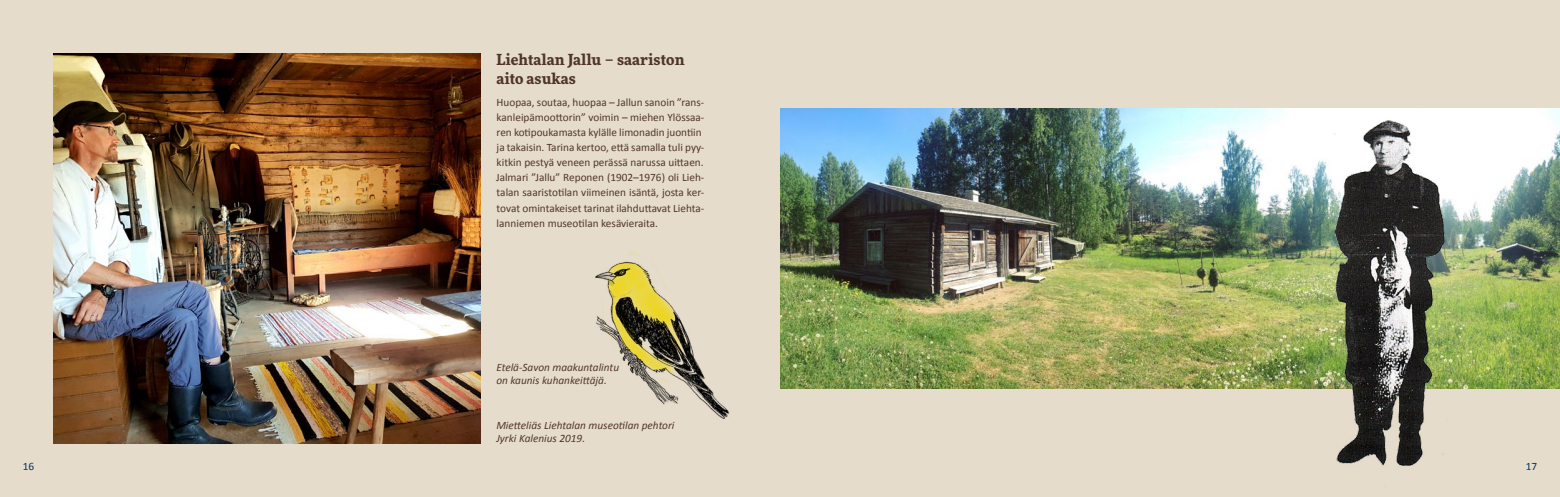
<style>
.page{position:relative;width:1560px;height:497px;background:#fff}
.page>*{position:absolute;margin:0;border:0;box-sizing:border-box;transform-origin:0 0}
.t1{font:700 15px/18.8px "More Pro";letter-spacing:.005em;color:#50352b}
.t2{font:11.25px/15px "Calibri";color:#50352b}
.t3{font:italic 11.25px/13.8px "Calibri";color:#50352b}
.t4{font:11.25px "Calibri";color:#003462}
</style>
<div class="page">
<div style="left:0;top:0;width:1559px;height:496px;background:#e6dccc"></div>
<img style="left:53px;top:54px;width:427px;height:389px">
<img style="left:595px;top:251px;width:134px;height:168px">
<img style="left:780px;top:108px;width:779px;height:280px">
<img style="left:1325px;top:108px;width:131px;height:358px">
<h1 class="t1" style="left:496px;top:49px;width:189px">Liehtalan Jallu – saariston aito asukas</h1>
<p class="t2" style="left:496px;top:95px;width:210px">Huopaa, soutaa, huopaa – Jallun sanoin ”rans&shy;kanleipämoottorin” voimin – miehen Ylössaa&shy;ren kotipoukamasta kylälle limonadin juontiin ja takaisin. Tarina kertoo, että samalla tuli pyy&shy;kitkin pestyä veneen perässä narussa uittaen.<br>Jalmari ”Jallu” Reponen (1902–1976) oli Lieh&shy;talan saaristotilan viimeinen isäntä, josta ker&shy;tovat omintakeiset tarinat ilahduttavat Liehta&shy;lanniemen museotilan kesävieraita.</p>
<p class="t3" style="left:496px;top:359px;width:124px">Etelä-Savon maakuntalintu on kaunis kuhankeittäjä.</p>
<p class="t3" style="left:496px;top:417px;width:180px">Mietteliäs Liehtalan museotilan pehtori<br>Jyrki Kalenius 2019.</p>
<p class="t4" style="left:23px;top:458px;width:13px">16</p>
<p class="t4" style="left:1525px;top:458px;width:13px">17</p>
</div>
